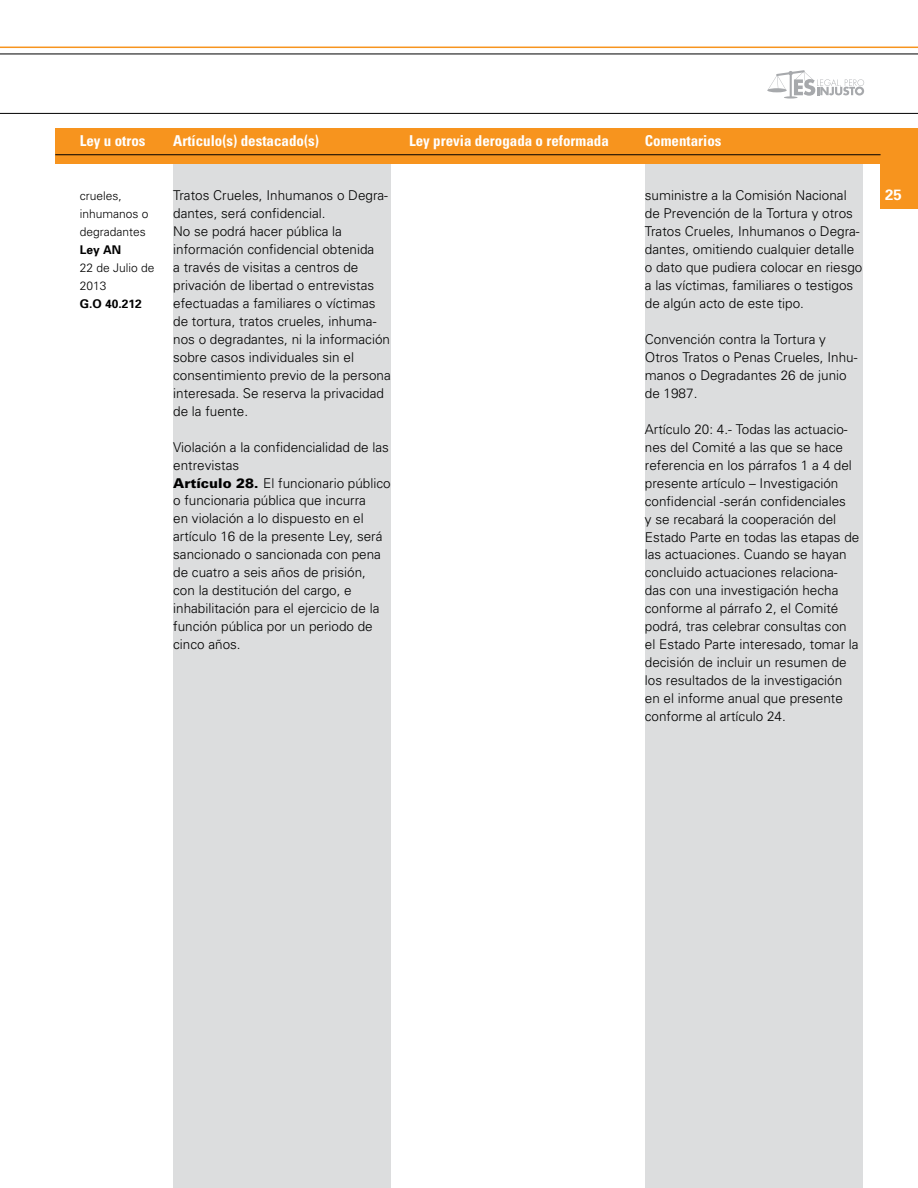
<style>
.page{position:relative;width:918px;height:1188px;background:#fff}
.page>*{position:absolute;margin:0;border:0;box-sizing:border-box;transform-origin:0 0}
.t1{font:700 condensed 15px "Univers";color:#fff}
.t2{font:700 15px "Univers";color:#fff}
.t3{font:300 13.5px/18px "Univers";color:#000}
.t4{font:300 12px/18px "Univers";color:#000}
.t5{font:700 12px "Univers";color:#000}
.s1{font-weight:900}
</style>
<div class="page">
<div style="left:881px;top:128px;width:37px;height:81px;background:#f7941e"></div>
<hr style="left:0;top:113px;width:918px;height:1px;background:#000">
<hr style="left:0;top:54px;width:918px;height:1px;background:#000">
<hr style="left:0;top:47px;width:918px;height:1px;background:#f7941e">
<svg style="left:767px;top:70px;width:97px;height:29px"></svg>
<div style="left:173px;top:164px;width:218px;height:1024px;background:#dcddde"></div>
<div style="left:645px;top:164px;width:218px;height:1024px;background:#dcddde"></div>
<div style="left:55px;top:128px;width:826px;height:36px;background:#f7941e"></div>
<hr style="left:55px;top:154px;width:826px;height:1px;background:#000">
<p class="t1" style="left:80px;top:131px;width:67px">Ley u otros</p>
<p class="t1" style="left:173px;top:131px;width:147px">Artículo(s) destacado(s)</p>
<p class="t1" style="left:409px;top:131px;width:201px">Ley previa derogada o reformada</p>
<p class="t1" style="left:645px;top:131px;width:78px">Comentarios</p>
<p class="t4" style="left:80px;top:186px;width:70px">crueles, inhumanos o degradantes</p>
<p class="t5" style="left:80px;top:242px;width:43px">Ley AN</p>
<p class="t4" style="left:80px;top:258px;width:76px">22 de Julio de<br>2013</p>
<p class="t5" style="left:80px;top:296px;width:64px">G.O 40.212</p>
<p class="t3" style="left:173px;top:185px;width:216px">Tratos Crueles, Inhumanos o Degra-</p>
<p class="t2" style="left:885px;top:185px;width:18px">25</p>
<p class="t3" style="left:173px;top:203px;width:219px">dantes, será confidencial.<br>No se podrá hacer pública la información confidencial obtenida<br>a través de visitas a centros de privación de libertad o entrevistas efectuadas a familiares o víctimas de tortura, tratos crueles, inhuma&shy;nos o degradantes, ni la información sobre casos individuales sin el consentimiento previo de la persona interesada. Se reserva la privacidad de la fuente.</p>
<p class="t3" style="left:173px;top:437px;width:219px">Violación a la confidencialidad de las entrevistas<br><span class="s1">Artículo 28.</span> El funcionario público o funcionaria pública que incurra<br>en violación a lo dispuesto en el artículo 16 de la presente Ley, será sancionado o sancionada con pena de cuatro a seis años de prisión, con la destitución del cargo, e inhabilitación para el ejercicio de la función pública por un periodo de cinco años.</p>
<p class="t3" style="left:645px;top:185px;width:219px">suministre a la Comisión Nacional de Prevención de la Tortura y otros Tratos Crueles, Inhumanos o Degra&shy;dantes, omitiendo cualquier detalle o dato que pudiera colocar en riesgo a las víctimas, familiares o testigos de algún acto de este tipo.</p>
<p class="t3" style="left:645px;top:329px;width:214px">Convención contra la Tortura y<br>Otros Tratos o Penas Crueles, Inhu&shy;manos o Degradantes 26 de junio de 1987.</p>
<p class="t3" style="left:645px;top:419px;width:216px">Artículo 20: 4.- Todas las actuacio&shy;nes del Comité a las que se hace referencia en los párrafos 1 a 4 del presente artículo – Investigación confidencial -serán confidenciales<br>y se recabará la cooperación del Estado Parte en todas las etapas de las actuaciones. Cuando se hayan concluido actuaciones relaciona&shy;das con una investigación hecha conforme al párrafo 2, el Comité podrá, tras celebrar consultas con el Estado Parte interesado, tomar la decisión de incluir un resumen de los resultados de la investigación en el informe anual que presente conforme al artículo 24.</p>
</div>
